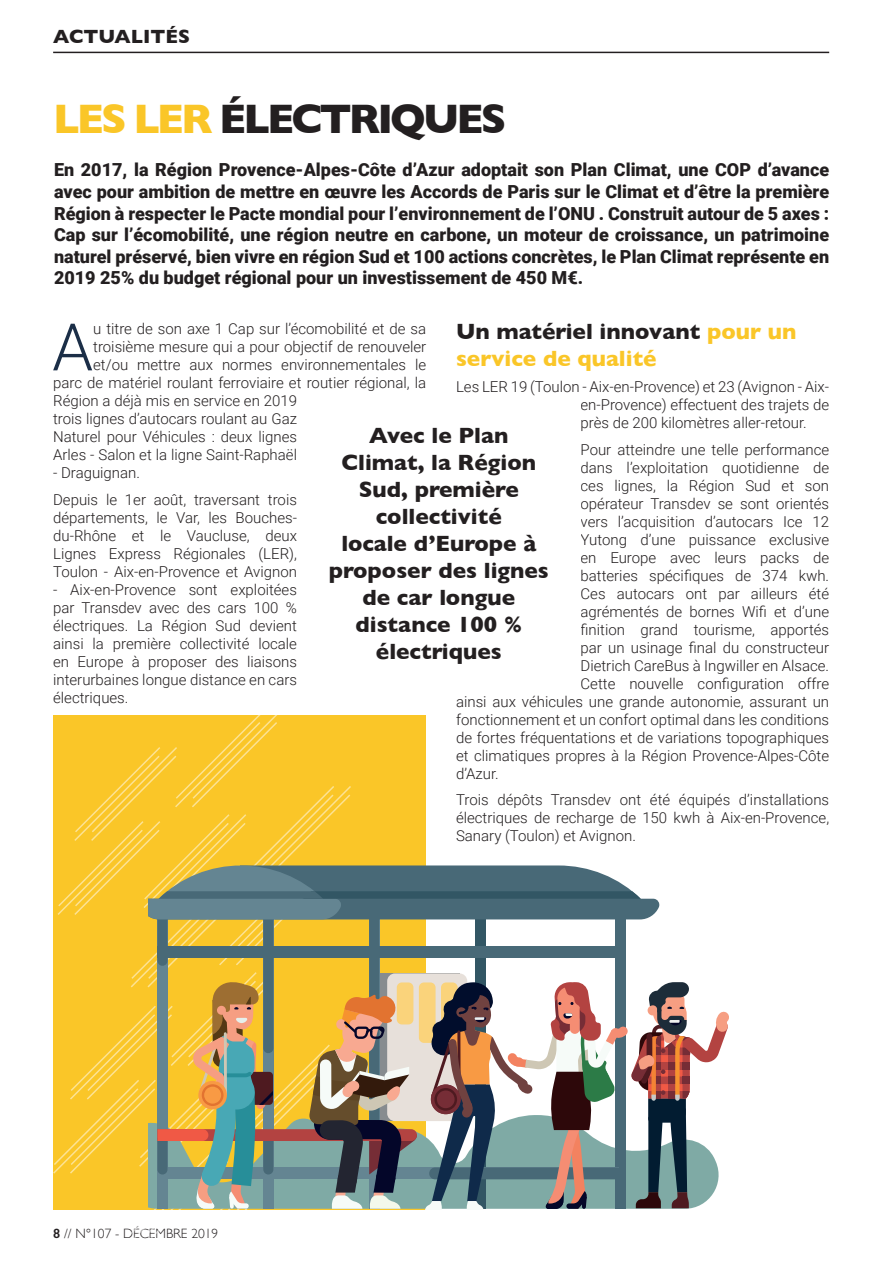
<style>
.page{position:relative;width:893px;height:1263px;background:#fff}
.page>*{position:absolute;margin:0;border:0;box-sizing:border-box;transform-origin:0 0}
.t1{font:300 65.7px "Roboto";color:#1b2e47}
.t2{font:700 42px "Gill Sans";letter-spacing:-.07em;color:#231f20}
.t3{font:700 22.5px/27px "Gill Sans";color:#231f20;text-align:center}
.t4{font:700 22.5px/27px "Gill Sans";color:#fac628}
.t5{font:700 19.5px "Gill Sans";color:#231f20}
.t6{font:900 18px/21.6px "Roboto";color:#231f20;text-align:justify}
.t7{font:300 15px/18px "Roboto";color:#231f20;text-align:justify}
.t8{font:300 13.5px "Gill Sans";color:#231f20}
.s1{color:#fac628}
.s2{color:#231f20}
.s3{font-weight:600}
</style>
<div class="page">
<hr style="left:53px;top:52px;width:776px;height:1px;background:#231f20">
<svg style="left:53px;top:715px;width:676px;height:495px"></svg>
<h3 class="t5" style="left:53px;top:21px;width:138px">ACTUALITÉS</h3>
<h2 class="t2" style="left:53px;top:86px;width:455px"><span class="s1">LES LER</span> ÉLECTRIQUES</h2>
<p class="t6" style="left:54px;top:158px;width:777px">En 2017, la Région Provence-Alpes-Côte d’Azur adoptait son Plan Climat, une COP d’avance avec pour ambition de mettre en œuvre les Accords de Paris sur le Climat et d’être la première Région à respecter le Pacte mondial pour l’environnement de l’ONU . Construit autour de 5 axes :<br>Cap sur l’écomobilité, une région neutre en carbone, un moteur de croissance, un patrimoine naturel préservé, bien vivre en région Sud et 100 actions concrètes, le Plan Climat représente en 2019 25% du budget régional pour un investissement de 450 M€.</p>
<h3 class="t4" style="left:456px;top:317px;width:342px"><span class="s2">Un matériel innovant</span> pour un service de qualité</h3>
<p class="t7" style="left:580px;top:377px;width:250px;text-indent:-124px">Les LER 19 (Toulon - Aix-en-Provence) et 23 (Avignon - Aix&shy;en-Provence) effectuent des trajets de près de 200 kilomètres aller-retour.</p>
<p class="t7" style="left:580px;top:440px;width:250px">Pour atteindre une telle performance</p>
<p class="t7" style="left:580px;top:458px;width:250px">dans l’exploitation quotidienne de</p>
<p class="t7" style="left:580px;top:476px;width:250px">ces lignes, la Région Sud et son</p>
<p class="t7" style="left:580px;top:494px;width:250px">opérateur Transdev se sont orientés</p>
<p class="t7" style="left:580px;top:512px;width:250px">vers l’acquisition d’autocars Ice 12</p>
<p class="t7" style="left:580px;top:530px;width:250px">Yutong d’une puissance exclusive</p>
<p class="t7" style="left:580px;top:548px;width:250px">en Europe avec leurs packs de</p>
<p class="t7" style="left:580px;top:566px;width:250px">batteries spécifiques de 374 kwh.</p>
<p class="t7" style="left:580px;top:584px;width:250px">Ces autocars ont par ailleurs été</p>
<p class="t7" style="left:580px;top:602px;width:250px">agrémentés de bornes Wifi et d’une</p>
<p class="t7" style="left:580px;top:620px;width:250px">finition grand tourisme, apportés</p>
<p class="t7" style="left:580px;top:638px;width:250px">par un usinage final du constructeur</p>
<p class="t7" style="left:580px;top:656px;width:250px">Dietrich CareBus à Ingwiller en Alsace.</p>
<p class="t7" style="left:580px;top:674px;width:250px">Cette nouvelle configuration offre</p>
<p class="t7" style="left:456px;top:692px;width:375px">ainsi aux véhicules une grande autonomie, assurant un</p>
<p class="t7" style="left:456px;top:710px;width:375px">fonctionnement et un confort optimal dans les conditions</p>
<p class="t7" style="left:456px;top:728px;width:375px">de fortes fréquentations et de variations topographiques</p>
<p class="t7" style="left:456px;top:746px;width:375px">et climatiques propres à la Région Provence-Alpes-Côte</p>
<p class="t7" style="left:456px;top:764px;width:44px">d’Azur.</p>
<p class="t7" style="left:456px;top:790px;width:375px">Trois dépôts Transdev ont été équipés d’installations électriques de recharge de 150 kwh à Aix-en-Provence, Sanary (Toulon) et Avignon.</p>
<h1 class="t1" style="left:52px;top:301px;width:43px">A</h1>
<p class="t7" style="left:93px;top:319px;width:335px">u titre de son axe 1 Cap sur l’écomobilité et de sa</p>
<p class="t7" style="left:93px;top:337px;width:335px">troisième mesure qui a pour objectif de renouveler</p>
<p class="t7" style="left:93px;top:355px;width:335px">et/ou mettre aux normes environnementales le</p>
<p class="t7" style="left:53px;top:373px;width:375px">parc de matériel roulant ferroviaire et routier régional, la</p>
<p class="t7" style="left:53px;top:391px;width:245px">Région a déjà mis en service en 2019</p>
<p class="t7" style="left:53px;top:409px;width:245px">trois lignes d’autocars roulant au Gaz</p>
<p class="t7" style="left:53px;top:427px;width:245px">Naturel pour Véhicules : deux lignes</p>
<p class="t7" style="left:53px;top:445px;width:245px">Arles - Salon et la ligne Saint-Raphaël</p>
<p class="t7" style="left:53px;top:459px;width:245px;line-height:26.5px">- Draguignan.<br>Depuis le 1er août, traversant trois</p>
<p class="t7" style="left:53px;top:508px;width:245px">départements, le Var, les Bouches&shy;du-Rhône et le Vaucluse, deux Lignes Express Régionales (LER), Toulon - Aix-en-Provence et Avignon</p>
<p class="t7" style="left:53px;top:580px;width:245px">- Aix-en-Provence sont exploitées par Transdev avec des cars 100 % électriques. La Région Sud devient ainsi la première collectivité locale en Europe à proposer des liaisons interurbaines longue distance en cars électriques.</p>
<h3 class="t3" style="left:329px;top:421px;width:222px">Avec le Plan<br>Climat, la Région<br>Sud, première collectivité<br>locale d’Europe à proposer des lignes de car longue distance 100 % électriques</h3>
<p class="t8" style="left:53px;top:1223px;width:167px"><span class="s3">8</span> // N°107 - DÉCEMBRE 2019</p>
</div>
